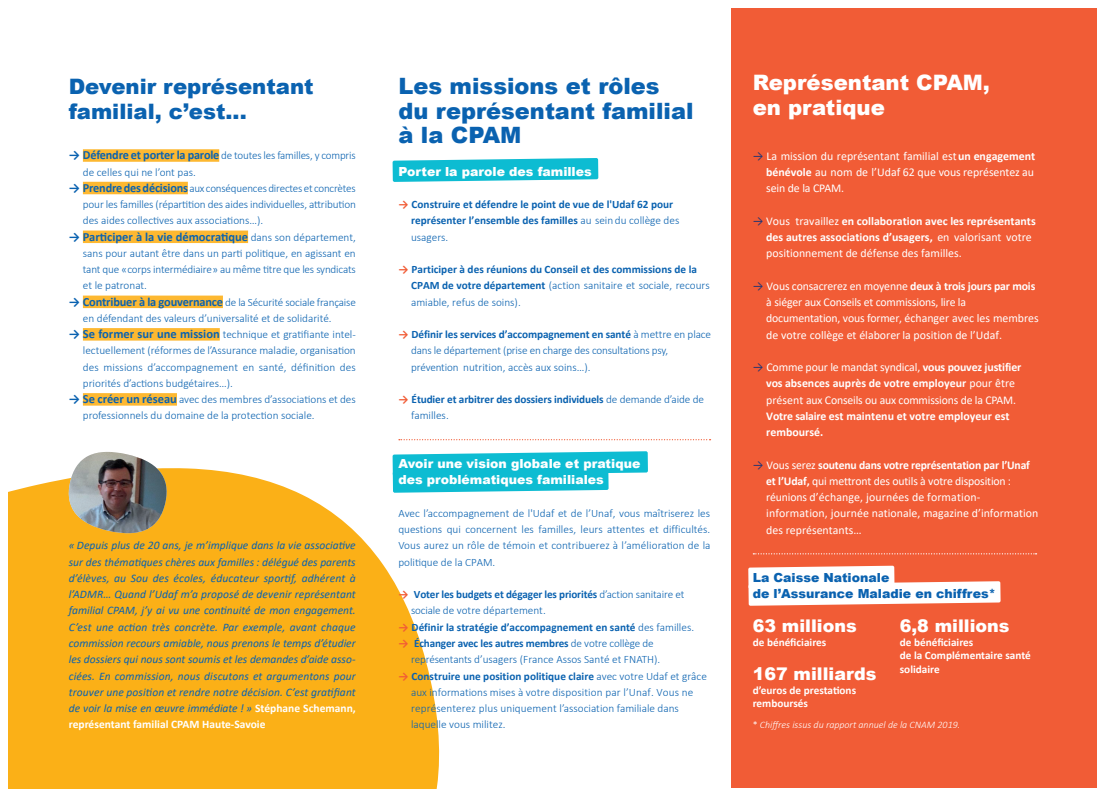
<style>
.page{position:relative;width:1105px;height:797px;background:#fff}
.page>*{position:absolute;margin:0;border:0;box-sizing:border-box;transform-origin:0 0}
.t1{font:900 22.5px/24.4px "Arial";color:#0a62b0}
.t2{font:900 21.25px/24.4px "Arial";color:#0a62b0}
.t3{font:900 21.25px/24.4px "Arial";color:#fff}
.t4{font:900 17.5px "Arial";color:#fff}
.t5{font:900 12.5px/16.2px "Arial";color:#fff}
.t6{font:700 12.5px "Calibri";color:#0a62b0}
.t7{font:900 12.5px/16.2px "Arial";color:#0a62b0}
.t8{font:11.88px/16.2px "Calibri";color:#fff}
.t9{font:700 11.88px/16.2px "Calibri";color:#fff}
.t10{font:italic 11.5px/16.2px "Calibri";color:#0a62b0;text-align:justify}
.t11{font:300 11.25px/16.2px "Calibri";color:#0a62b0}
.t12{font:700 11.25px/16.2px "Calibri";color:#0a62b0}
.t13{font:700 11.25px/13.5px "Calibri";color:#fff}
.t14{font:italic 300 10px "Calibri";color:#fff}
.s1{color:#f15c36}
.s2{font-weight:300}
.s3{font-weight:700;color:#f15c36}
.s4{font-weight:700}
.s5{font-weight:700;font-size:12.5px}
.s6{font-weight:300;font-size:11.25px}
.s7{font-weight:700;font-style:normal;color:#fff}
.s8{color:#213574}
.s9{font-style:normal}
</style>
<div class="page">
<svg style="left:9px;top:467px;width:433px;height:321px;background:#fbb932"></svg>
<svg style="left:393px;top:158px;width:205px;height:24px;background:#28c3d7"></svg>
<svg style="left:393px;top:451px;width:255px;height:41px;background:#2dc5d8"></svg>
<div style="left:731px;top:9px;width:365px;height:779px;background:#f15c36"></div>
<svg style="left:748px;top:565px;width:252px;height:40px"></svg>
<div style="left:83px;top:149px;width:136px;height:13px;background:#fdb831"></div>
<div style="left:83px;top:182px;width:105px;height:12px;background:#fdb831"></div>
<div style="left:83px;top:230px;width:165px;height:13px;background:#fdb831"></div>
<div style="left:83px;top:295px;width:140px;height:13px;background:#fdb831"></div>
<div style="left:83px;top:328px;width:137px;height:12px;background:#fdb831"></div>
<div style="left:83px;top:393px;width:94px;height:12px;background:#fdb831"></div>
<svg style="left:753px;top:553px;width:283px;height:1px"></svg>
<svg style="left:399px;top:439px;width:311px;height:1px"></svg>
<img style="left:68px;top:452px;width:99px;height:81px">
<h2 class="t2" style="left:69px;top:74px;width:246px">Devenir représentant familial, c’est...</h2>
<h1 class="t1" style="left:398px;top:73px;width:297px">Les missions et rôles du représentant familial à la CPAM</h1>
<p class="t5" style="left:398px;top:162px;width:195px">Porter la parole des familles</p>
<p class="t12" style="left:411px;top:196px;width:270px;text-indent:-13px"><span class="s1">→</span> Construire et défendre le point de vue de l'Udaf 62 pour représenter l’ensemble des familles <span class="s2">au sein du collège des usagers.</span></p>
<p class="t12" style="left:411px;top:261px;width:300px;text-indent:-13px"><span class="s1">→</span> Participer à des réunions du Conseil et des commissions de la<br>CPAM de votre département <span class="s2">(action sanitaire et sociale, recours amiable, refus de soins).</span></p>
<p class="t11" style="left:411px;top:326px;width:302px;text-indent:-13px"><span class="s3">→</span> <span class="s4">Définir les services d’accompagnement en santé</span> à mettre en place dans le département (prise en charge des consultations psy, prévention nutrition, accès aux soins…).</p>
<p class="t12" style="left:411px;top:391px;width:295px;text-indent:-13px"><span class="s1">→</span> Étudier et arbitrer des dossiers individuels <span class="s2">de demande d’aide de familles.</span></p>
<p class="t5" style="left:398px;top:455px;width:243px">Avoir une vision globale et pratique des problématiques familiales</p>
<p class="t11" style="left:398px;top:505px;width:314px;text-align:justify">Avec l’accompagnement de l'Udaf et de l’Unaf, vous maîtriserez les questions qui concernent les familles, leurs attentes et difficultés.<br>Vous aurez un rôle de témoin et contribuerez à l’amélioration de la politique de la CPAM.</p>
<p class="t11" style="left:411px;top:586px;width:275px;text-indent:-13px"><span class="s3">→</span> <span class="s4">Voter les budgets et dégager les priorités</span> d’action sanitaire et sociale de votre département.</p>
<p class="t12" style="left:398px;top:618px;width:297px"><span class="s1">→</span> Définir la stratégie d’accompagnement en santé <span class="s2">des familles.</span></p>
<p class="t11" style="left:411px;top:635px;width:251px;text-indent:-13px"><span class="s3">→</span> <span class="s4">Échanger avec les autres membres</span> de votre collège de représentants d’usagers (France Assos Santé et FNATH).</p>
<p class="t11" style="left:411px;top:667px;width:297px;text-indent:-13px"><span class="s3">→</span> <span class="s4">Construire une position politique claire</span> avec votre Udaf et grâce aux informations mises à votre disposition par l’Unaf. Vous ne représenterez plus uniquement l’association familiale dans laquelle vous militez.</p>
<p class="t11" style="left:83px;top:147px;width:274px;text-indent:-14px"><span class="s5">→ Défendre et porter la parole</span> de toutes les familles, y compris de celles qui ne l’ont pas.</p>
<p class="t11" style="left:83px;top:180px;width:274px;text-align:justify;text-indent:-14px"><span class="s5">→ Prendre des décisions</span> aux conséquences directes et concrètes pour les familles (répartition des aides individuelles, attribution des aides collectives aux associations…).</p>
<p class="t6" style="left:69px;top:227px;width:289px">→ Participer à la vie démocratique <span class="s6">dans son département,</span></p>
<p class="t11" style="left:83px;top:245px;width:274px;text-align:justify">sans pour autant être dans un parti politique, en agissant en tant que « corps intermédiaire » au même titre que les syndicats et le patronat.</p>
<p class="t11" style="left:83px;top:293px;width:274px;text-indent:-14px"><span class="s5">→ Contribuer à la gouvernance</span> de la Sécurité sociale française en défendant des valeurs d’universalité et de solidarité.</p>
<p class="t11" style="left:83px;top:326px;width:274px;text-align:justify;text-indent:-14px"><span class="s5">→ Se former sur une mission</span> technique et gratifiante intel&shy;lectuellement (réformes de l’Assurance maladie, organisation des missions d’accompagnement en santé, définition des priorités d’actions budgétaires…).</p>
<p class="t11" style="left:83px;top:391px;width:274px;text-indent:-14px"><span class="s5">→ Se créer un réseau</span> avec des membres d’associations et des professionnels du domaine de la protection sociale.</p>
<p class="t10" style="left:69px;top:537px;width:289px">« Depuis plus de 20 ans, je m’implique dans la vie associative sur des thématiques chères aux familles : délégué des parents d’élèves, au Sou des écoles, éducateur sportif, adhérent à l’ADMR… Quand l’Udaf m’a proposé de devenir représentant familial CPAM, j’y ai vu une continuité de mon engagement.<br>C’est une action très concrète. Par exemple, avant chaque commission recours amiable, nous prenons le temps d’étudier les dossiers qui nous sont soumis et les demandes d’aide asso&shy;ciées. En commission, nous discutons et argumentons pour trouver une position et rendre notre décision. C’est gratifiant de voir la mise en œuvre immédiate ! » <span class="s7">Stéphane Schemann, représentant familial CPAM Haute-Savoie</span></p>
<h2 class="t3" style="left:753px;top:70px;width:239px">Représentant CPAM, en pratique</h2>
<p class="t8" style="left:766px;top:147px;width:270px;text-align:justify;text-indent:-13px"><span class="s8">→</span> La mission du représentant familial est <span class="s4">un engagement bénévole</span> au nom de l’Udaf 62 que vous représentez au sein de la CPAM.</p>
<p class="t8" style="left:766px;top:212px;width:271px;text-indent:-13px"><span class="s8">→</span> Vous travaillez <span class="s4">en collaboration avec les représentants des autres associations d’usagers,</span> en valorisant votre positionnement de défense des familles.</p>
<p class="t8" style="left:766px;top:277px;width:274px;text-indent:-13px"><span class="s8">→</span> Vous consacrerez en moyenne <span class="s4">deux à trois jours par mois </span>à siéger aux Conseils et commissions, lire la documentation, vous former, échanger avec les membres de votre collège et élaborer la position de l’Udaf.</p>
<p class="t8" style="left:766px;top:359px;width:257px;text-indent:-13px"><span class="s8">→</span> Comme pour le mandat syndical, <span class="s4">vous pouvez justifier vos absences auprès de votre employeur</span> pour être présent aux Conseils ou aux commissions de la CPAM.</p>
<p class="t9" style="left:766px;top:407px;width:245px">Votre salaire est maintenu et votre employeur est remboursé.</p>
<p class="t8" style="left:766px;top:456px;width:274px;text-indent:-13px"><span class="s8">→</span> Vous serez <span class="s4">soutenu dans votre représentation par l’Unaf et l’Udaf,</span> qui mettront des outils à votre disposition : réunions d’échange, journées de formation&shy;information, journée nationale, magazine d’information des représentants…</p>
<p class="t7" style="left:753px;top:569px;width:244px">La Caisse Nationale<br>de l’Assurance Maladie en chiffres*</p>
<h3 class="t4" style="left:753px;top:613px;width:106px">63 millions</h3>
<p class="t13" style="left:753px;top:635px;width:75px">de bénéficiaires</p>
<h3 class="t4" style="left:753px;top:661px;width:125px">167 milliards</h3>
<p class="t13" style="left:753px;top:683px;width:105px">d’euros de prestations remboursés</p>
<h3 class="t4" style="left:900px;top:613px;width:111px">6,8 millions</h3>
<p class="t13" style="left:900px;top:635px;width:133px">de bénéficiaires<br>de la Complémentaire santé solidaire</p>
<p class="t14" style="left:753px;top:718px;width:209px"><span class="s9">*</span> Chiffres issus du rapport annuel de la CNAM 2019.</p>
</div>
